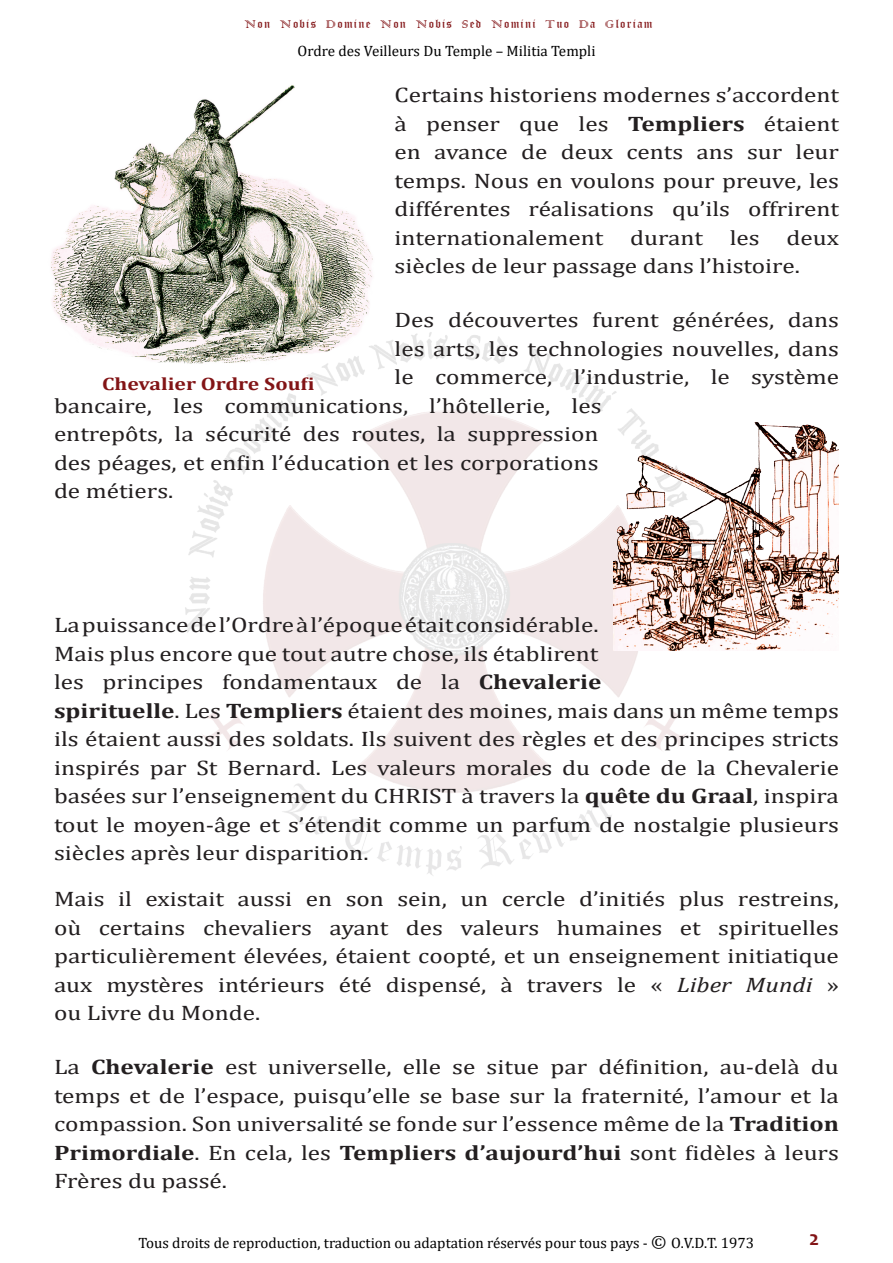
<style>
.page{position:relative;width:893px;height:1263px;background:#fff}
.page>*{position:absolute;margin:0;border:0;box-sizing:border-box;transform-origin:0 0}
.t1{font:21px/28.5px "Cambria";color:#231f20;text-align:justify;scale:1.2 1}
.t2{font:700 21px "Candara";color:#821416}
.t3{font:700 18px "Cambria";color:#821416;scale:1.2 1}
.t4{font:15px "Cambria";color:#000}
.t5{font:12px "Old English Text";letter-spacing:.1em;color:#821416}
.s1{font-family:"Colonna";font-size:15px}
.s2{font-weight:700}
.s3{font-style:italic}
.s4{font-size:18px}
</style>
<div class="page">
<img style="left:185px;top:332px;width:501px;height:544px">
<img style="left:614px;top:422px;width:225px;height:229px">
<img style="left:51px;top:85px;width:330px;height:284px">
<p class="t5" style="left:244px;top:16px;width:410px"><span class="s1">N</span>on <span class="s1">N</span>obis <span class="s1">D</span>omine <span class="s1">N</span>on <span class="s1">N</span>obis <span class="s1">S</span>ed <span class="s1">N</span>omini <span class="s1">T</span>uo <span class="s1">D</span>a <span class="s1">G</span>loriam</p>
<p class="t4" style="left:298px;top:42px;width:299px">Ordre des Veilleurs Du Temple – Militia Templi</p>
<p class="t1" style="left:395px;top:81px;width:372px">Certains historiens modernes s’accordent à penser que les <span class="s2">Templiers</span> étaient en avance de deux cents ans sur leur temps. Nous en voulons pour preuve, les différentes réalisations qu’ils offrirent internationalement</p>
<p class="t1" style="left:395px;top:223px;width:372px;text-indent:392px">deux siècles de leur passage dans l’histoire.</p>
<p class="t1" style="left:395px;top:306px;width:372px">Des découvertes furent générées, dans</p>
<p class="t1" style="left:395px;top:334px;width:372px">les arts, les technologies nouvelles, dans</p>
<p class="t1" style="left:395px;top:363px;width:372px">le commerce, l’industrie, le système</p>
<p class="t1" style="left:54px;top:391px;width:458px">bancaire, les communications, l’hôtellerie, les</p>
<p class="t1" style="left:54px;top:420px;width:455px">entrepôts, la sécurité des routes, la suppression</p>
<p class="t1" style="left:54px;top:448px;width:455px">des péages, et enfin l’éducation et les corporations</p>
<p class="t1" style="left:54px;top:477px;width:101px">de métiers.</p>
<p class="t1" style="left:630px;top:223px;width:62px">durant</p>
<p class="t1" style="left:730px;top:223px;width:26px">les</p>
<p class="t3" style="left:102px;top:371px;width:178px">Chevalier Ordre Soufi</p>
<p class="t1" style="left:54px;top:611px;width:656px;text-align:left">La puissance de l’Ordre à l’époque était considérable.<br>Mais plus encore que tout autre chose, ils établirent<br>les principes fondamentaux de la <span class="s2">Chevalerie<br>spirituelle</span>. Les <span class="s2">Templiers</span> étaient des moines, mais dans un même temps ils étaient aussi des soldats. Ils suivent des règles et des principes stricts inspirés par St Bernard. Les valeurs morales du code de la Chevalerie basées sur l’enseignement du CHRIST à travers la <span class="s2">quête du Graal</span>, inspira tout le moyen-âge et s’étendit comme un parfum de nostalgie plusieurs siècles après leur disparition.</p>
<p class="t1" style="left:54px;top:885px;width:656px">Mais il existait aussi en son sein, un cercle d’initiés plus restreins, où certains chevaliers ayant des valeurs humaines et spirituelles particulièrement élevées, étaient coopté, et un enseignement initiatique aux mystères intérieurs été dispensé, à travers le « <span class="s3">Liber Mundi</span> » ou Livre du Monde.</p>
<p class="t1" style="left:54px;top:1053px;width:656px">La <span class="s2">Chevalerie</span> est universelle, elle se situe par définition, au-delà du temps et de l’espace, puisqu’elle se base sur la fraternité, l’amour et la compassion. Son universalité se fonde sur l’essence même de la <span class="s2">Tradition Primordiale</span>. En cela, les <span class="s2">Templiers d’aujourd’hui</span> sont fidèles à leurs Frères du passé.</p>
<p class="t4" style="left:138px;top:1234px;width:617px">Tous droits de reproduction, traduction ou adaptation réservés pour tous pays - <span class="s4">©</span> O.V.D.T. 1973</p>
<p class="t2" style="left:809px;top:1225px;width:12px">2</p>
</div>
